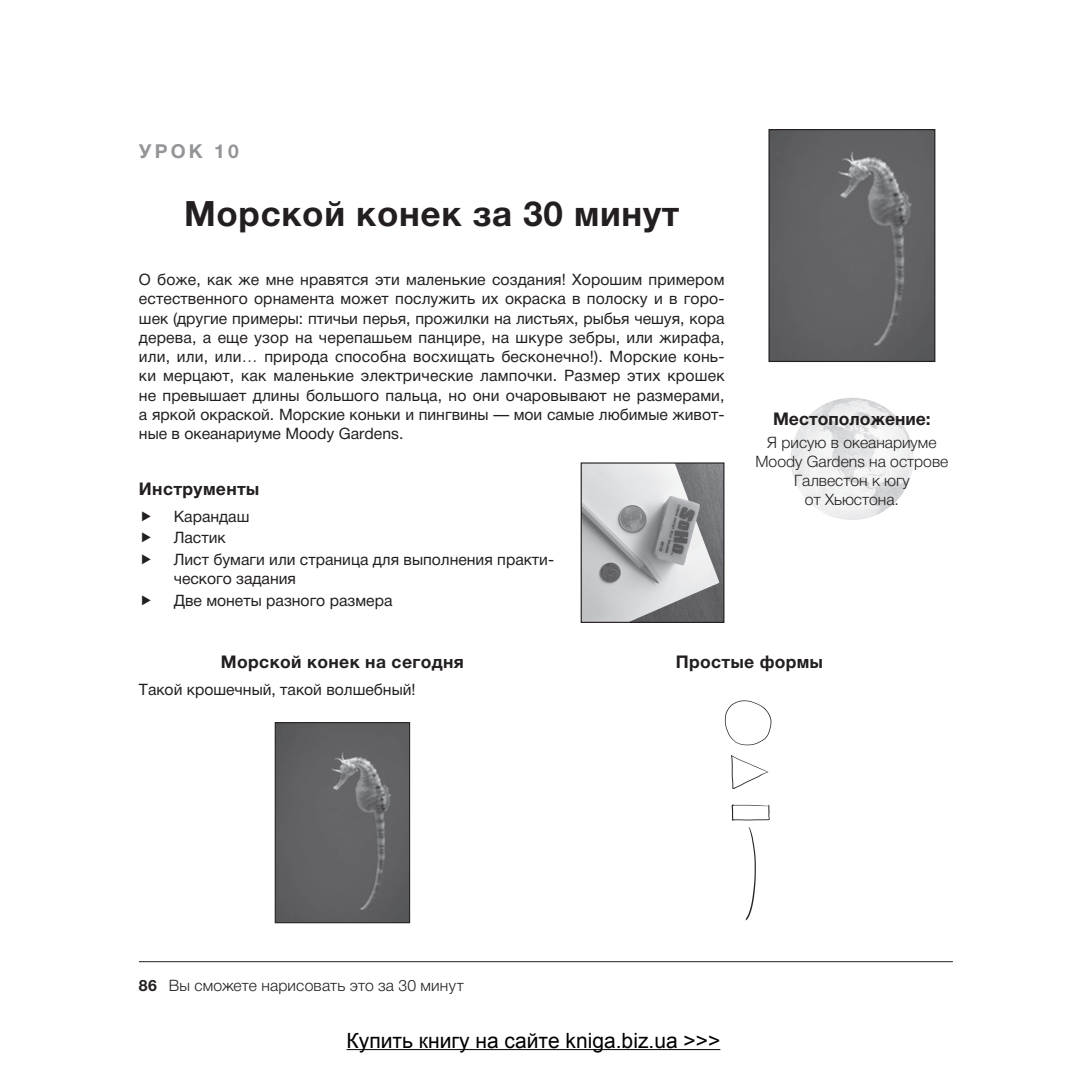
<style>
.page{position:relative;width:1067px;height:1092px;background:#fff}
.page>*{position:absolute;margin:0;border:0;box-sizing:border-box;transform-origin:0 0}
.t1{font:700 35px "Helvetica Neue Cyr";letter-spacing:.02em;color:#231f20}
.t2{font:21px "Arial";color:#000}
.t3{font:700 19.25px "Helvetica Neue Cyr";letter-spacing:.16em;color:#939598}
.t4{font:700 17.5px "Helvetica Neue Cyr";letter-spacing:.02em;color:#231f20}
.t5{font:700 17.5px "Helvetica Neue Cyr";color:#231f20}
.t6{font:15.75px/19.2px "Helvetica Neue Cyr";color:#231f20}
.t7{font:300 15.75px/19.2px "Helvetica Neue Cyr";color:#231f20;text-align:center}
.s1{font-weight:700}
</style>
<div class="page">
<img style="left:791px;top:397px;width:122px;height:123px">
<img style="left:724px;top:700px;width:48px;height:221px">
<img style="left:582px;top:464px;width:140px;height:157px">
<div style="left:580px;top:462px;width:144px;height:161px;border:1px solid #231f20"></div>
<img style="left:770px;top:131px;width:163px;height:229px">
<div style="left:768px;top:129px;width:167px;height:233px;border:1px solid #231f20"></div>
<img style="left:277px;top:724px;width:131px;height:197px">
<div style="left:275px;top:722px;width:135px;height:201px;border:1px solid #231f20"></div>
<hr style="left:139px;top:961px;width:813px;height:1px;background:#231f20">
<hr style="left:346px;top:1049px;width:374px;height:1px;background:#000">
<p class="t3" style="left:139px;top:144px;width:101px">УРОК 10</p>
<h1 class="t1" style="left:184px;top:201px;width:497px">Морской конек за 30 минут</h1>
<p class="t6" style="left:139px;top:271px;width:587px;text-align:justify">О боже, как же мне нравятся эти маленькие создания! Хорошим примером естественного орнамента может послужить их окраска в полоску и в горо&shy;шек (другие примеры: птичьи перья, прожилки на листьях, рыбья чешуя, кора дерева, а еще узор на черепашьем панцире, на шкуре зебры, или жирафа, или, или, или… природа способна восхищать бесконечно!). Морские конь&shy;ки мерцают, как маленькие электрические лампочки. Размер этих крошек не превышает длины большого пальца, но они очаровывают не размерами, а яркой окраской. Морские коньки и пингвины — мои самые любимые живот&shy;ные в океанариуме Moody Gardens.</p>
<p class="t4" style="left:139px;top:482px;width:122px">Инструменты</p>
<p class="t6" style="left:174px;top:506px;width:382px;line-height:21.7px">Карандаш<br>Ластик<br>Лист бумаги или страница для выполнения практи-</p>
<p class="t6" style="left:174px;top:569px;width:220px;line-height:21.7px">ческого задания<br>Две монеты разного размера</p>
<p class="t5" style="left:773px;top:412px;width:159px">Местоположение:</p>
<p class="t7" style="left:755px;top:433px;width:194px">Я рисую в океанариуме<br>Moody Gardens на острове<br>Галвестон к югу<br>от Хьюстона.</p>
<p class="t4" style="left:221px;top:655px;width:244px">Морской конек на сегодня</p>
<p class="t6" style="left:139px;top:681px;width:278px">Такой крошечный, такой волшебный!</p>
<p class="t4" style="left:676px;top:655px;width:149px">Простые формы</p>
<p class="t7" style="left:139px;top:977px;width:326px"><span class="s1">86</span> Вы сможете нарисовать это за 30 минут</p>
<h2 class="t2" style="left:346px;top:1026px;width:375px">Купить книгу на сайте kniga.biz.ua &gt;&gt;&gt;</h2>
</div>
